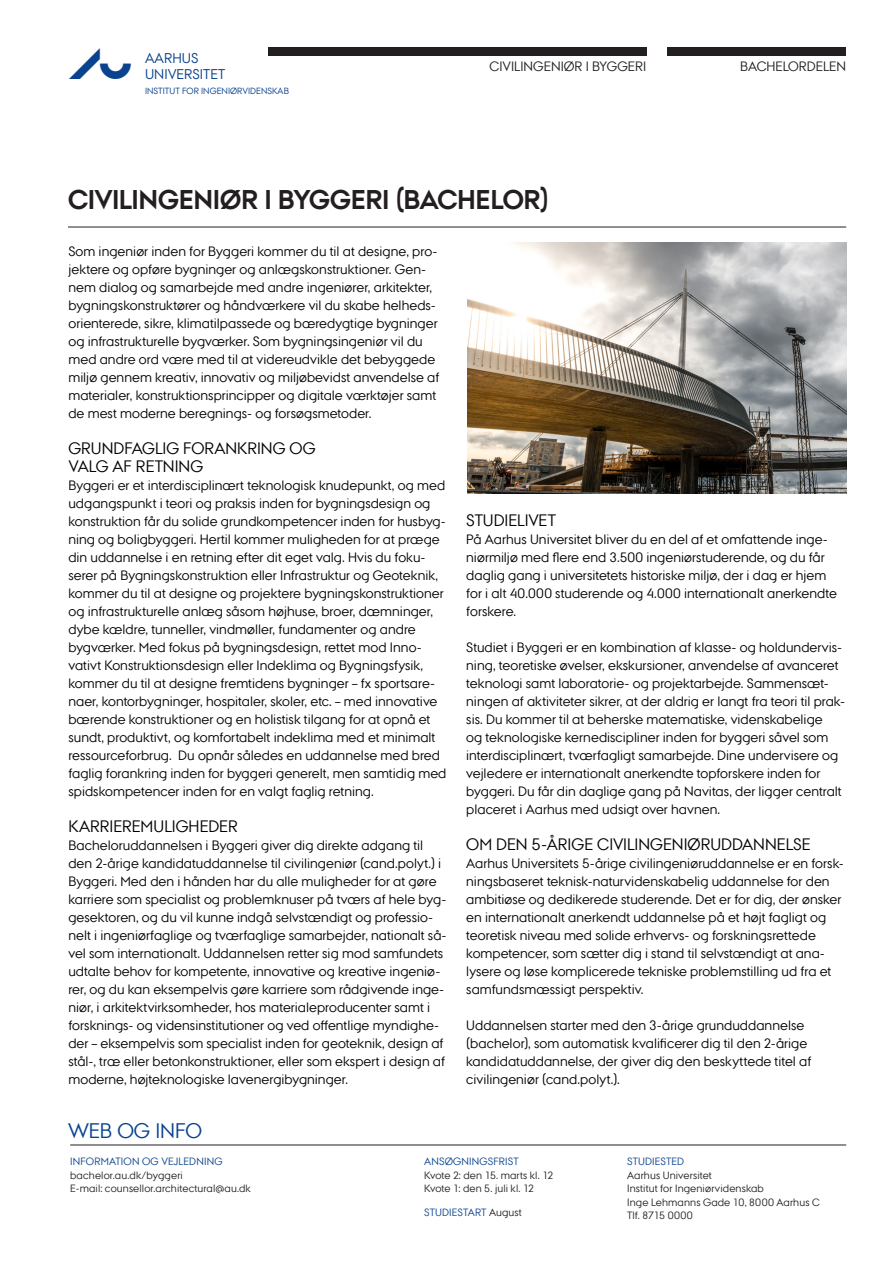
<style>
.page{position:relative;width:893px;height:1263px;background:#fff}
.page>*{position:absolute;margin:0;border:0;box-sizing:border-box;transform-origin:0 0}
.RU1_-_højre{font:700 27px "AU Passata";letter-spacing:.005em;color:#231f20}
.Smal_spalte_BT_fremh{font:21px "AU Passata";letter-spacing:-.005em;color:#09428e}
.Smal_spalte_BT_fremh-2{font:16.5px/18px "AU Passata";color:#000}
.t1{font:14.1px/15.3px "AU Passata";color:#09428e}
.Smal_spalte_BT_fremh-3{font:13.5px/18px "AU Passata";letter-spacing:.005em;color:#000}
.t2{font:13.5px "AU Passata";color:#231f20}
.Fakta_BT{font:10.5px/13.5px "AU Passata";letter-spacing:.015em;color:#231f20}
.Fakta_BT-2{font:10.5px "AU Passata";letter-spacing:.015em;color:#09428e}
.t3{font:9px "AU Passata";color:#09428e}
.s1{font-family:"AU Peto";font-size:30.75px}
.s2{color:#231f20}
</style>
<div class="page">
<div style="left:268px;top:47px;width:378px;height:8px;background:#231f20"></div>
<div style="left:668px;top:47px;width:178px;height:8px;background:#231f20"></div>
<hr style="left:70px;top:1145px;width:776px;height:1px;background:#231f20">
<hr style="left:68px;top:227px;width:778px;height:1px;background:#231f20">
<img style="left:468px;top:242px;width:378px;height:251px">
<p class="t1" style="left:69px;top:51px;width:157px;text-indent:76px">AARHUS<br><span class="s1">AU</span> UNIVERSITET</p>
<p class="t3" style="left:145px;top:86px;width:146px">INSTITUT FOR INGENIØRVIDENSKAB</p>
<p class="t2" style="left:489px;top:59px;width:158px">CIVILINGENIØR I BYGGERI</p>
<p class="t2" style="left:740px;top:59px;width:108px">BACHELORDELEN</p>
<p class="RU1_-_højre" style="left:68px;top:183px;width:482px">CIVILINGENIØR I BYGGERI (BACHELOR)</p>
<p class="Smal_spalte_BT_fremh-3" style="left:68px;top:242px;width:372px">Som ingeniør inden for Byggeri kommer du til at designe, pro&shy;jektere og opføre bygninger og anlægskonstruktioner. Gen&shy;nem dialog og samarbejde med andre ingeniører, arkitekter, bygningskonstruktører og håndværkere vil du skabe helheds&shy;orienterede, sikre, klimatilpassede og bæredygtige bygninger og infrastrukturelle bygværker. Som bygningsingeniør vil du med andre ord være med til at videreudvikle det bebyggede miljø gennem kreativ, innovativ og miljøbevidst anvendelse af materialer, konstruktionsprincipper og digitale værktøjer samt de mest moderne beregnings- og forsøgsmetoder.</p>
<p class="Smal_spalte_BT_fremh-2" style="left:68px;top:439px;width:249px">GRUNDFAGLIG FORANKRING OG<br>VALG AF RETNING</p>
<p class="Smal_spalte_BT_fremh-3" style="left:68px;top:476px;width:380px">Byggeri er et interdisciplinært teknologisk knudepunkt, og med udgangspunkt i teori og praksis inden for bygningsdesign og konstruktion får du solide grundkompetencer inden for husbyg&shy;ning og boligbyggeri. Hertil kommer muligheden for at præge din uddannelse i en retning efter dit eget valg. Hvis du foku&shy;serer på Bygningskonstruktion eller Infrastruktur og Geoteknik, kommer du til at designe og projektere bygningskonstruktioner og infrastrukturelle anlæg såsom højhuse, broer, dæmninger, dybe kældre, tunneller, vindmøller, fundamenter og andre bygværker. Med fokus på bygningsdesign, rettet mod Inno&shy;vativt Konstruktionsdesign eller Indeklima og Bygningsfysik, kommer du til at designe fremtidens bygninger – fx sportsare&shy;naer, kontorbygninger, hospitaler, skoler, etc. – med innovative bærende konstruktioner og en holistisk tilgang for at opnå et sundt, produktivt, og komfortabelt indeklima med et minimalt ressourceforbrug. Du opnår således en uddannelse med bred faglig forankring inden for byggeri generelt, men samtidig med spidskompetencer inden for en valgt faglig retning.</p>
<p class="Smal_spalte_BT_fremh-2" style="left:68px;top:817px;width:171px">KARRIEREMULIGHEDER</p>
<p class="Smal_spalte_BT_fremh-3" style="left:68px;top:836px;width:380px">Bacheloruddannelsen i Byggeri giver dig direkte adgang til den 2-årige kandidatuddannelse til civilingeniør (cand.polyt.) i Byggeri. Med den i hånden har du alle muligheder for at gøre karriere som specialist og problemknuser på tværs af hele byg&shy;gesektoren, og du vil kunne indgå selvstændigt og professio&shy;nelt i ingeniørfaglige og tværfaglige samarbejder, nationalt så&shy;vel som internationalt. Uddannelsen retter sig mod samfundets udtalte behov for kompetente, innovative og kreative ingeniø&shy;rer, og du kan eksempelvis gøre karriere som rådgivende inge&shy;niør, i arkitektvirksomheder, hos materialeproducenter samt i forsknings- og vidensinstitutioner og ved offentlige myndighe&shy;der – eksempelvis som specialist inden for geoteknik, design af stål-, træ eller betonkonstruktioner, eller som ekspert i design af moderne, højteknologiske lavenergibygninger.</p>
<p class="Smal_spalte_BT_fremh-2" style="left:466px;top:511px;width:91px">STUDIELIVET</p>
<p class="Smal_spalte_BT_fremh-3" style="left:466px;top:530px;width:372px">På Aarhus Universitet bliver du en del af et omfattende inge&shy;niørmiljø med flere end 3.500 ingeniørstuderende, og du får daglig gang i universitetets historiske miljø, der i dag er hjem for i alt 40.000 studerende og 4.000 internationalt anerkendte forskere.</p>
<p class="Smal_spalte_BT_fremh-3" style="left:466px;top:638px;width:380px">Studiet i Byggeri er en kombination af klasse- og holdundervis&shy;ning, teoretiske øvelser, ekskursioner, anvendelse af avanceret teknologi samt laboratorie- og projektarbejde. Sammensæt&shy;ningen af aktiviteter sikrer, at der aldrig er langt fra teori til prak&shy;sis. Du kommer til at beherske matematiske, videnskabelige<br>og teknologiske kernediscipliner inden for byggeri såvel som interdisciplinært, tværfagligt samarbejde. Dine undervisere og vejledere er internationalt anerkendte topforskere inden for byggeri. Du får din daglige gang på Navitas, der ligger centralt placeret i Aarhus med udsigt over havnen.</p>
<p class="Smal_spalte_BT_fremh-2" style="left:466px;top:835px;width:346px">OM DEN 5-ÅRIGE CIVILINGENIØRUDDANNELSE</p>
<p class="Smal_spalte_BT_fremh-3" style="left:466px;top:854px;width:379px">Aarhus Universitets 5-årige civilingeniøruddannelse er en forsk&shy;ningsbaseret teknisk-naturvidenskabelig uddannelse for den ambitiøse og dedikerede studerende. Det er for dig, der ønsker en internationalt anerkendt uddannelse på et højt fagligt og teoretisk niveau med solide erhvervs- og forskningsrettede kompetencer, som sætter dig i stand til selvstændigt at ana&shy;lysere og løse komplicerede tekniske problemstilling ud fra et samfundsmæssigt perspektiv.</p>
<p class="Smal_spalte_BT_fremh-3" style="left:466px;top:1016px;width:346px">Uddannelsen starter med den 3-årige grunduddannelse (bachelor), som automatisk kvalificerer dig til den 2-årige kandidatuddannelse, der giver dig den beskyttede titel af civilingeniør (cand.polyt.).</p>
<p class="Smal_spalte_BT_fremh" style="left:68px;top:1118px;width:136px">WEB OG INFO</p>
<p class="Fakta_BT-2" style="left:70px;top:1155px;width:154px">INFORMATION OG VEJLEDNING</p>
<p class="Fakta_BT" style="left:70px;top:1168px;width:182px">bachelor.au.dk/byggeri<br>E-mail: counsellor.architectural@au.dk</p>
<p class="Fakta_BT-2" style="left:424px;top:1155px;width:96px">ANSØGNINGSFRIST</p>
<p class="Fakta_BT" style="left:424px;top:1168px;width:131px">Kvote 2: den 15. marts kl. 12<br>Kvote 1: den 5. juli kl. 12</p>
<p class="Fakta_BT-2" style="left:424px;top:1206px;width:99px">STUDIESTART <span class="s2">August</span></p>
<p class="Fakta_BT-2" style="left:627px;top:1155px;width:58px">STUDIESTED</p>
<p class="Fakta_BT" style="left:627px;top:1168px;width:86px">Aarhus Universitet</p>
<p class="Fakta_BT" style="left:627px;top:1181px;width:194px">Institut for Ingeniørvidenskab<br>Inge Lehmanns Gade 10, 8000 Aarhus C</p>
<p class="Fakta_BT" style="left:627px;top:1208px;width:67px">Tlf. 8715 0000</p>
</div>
